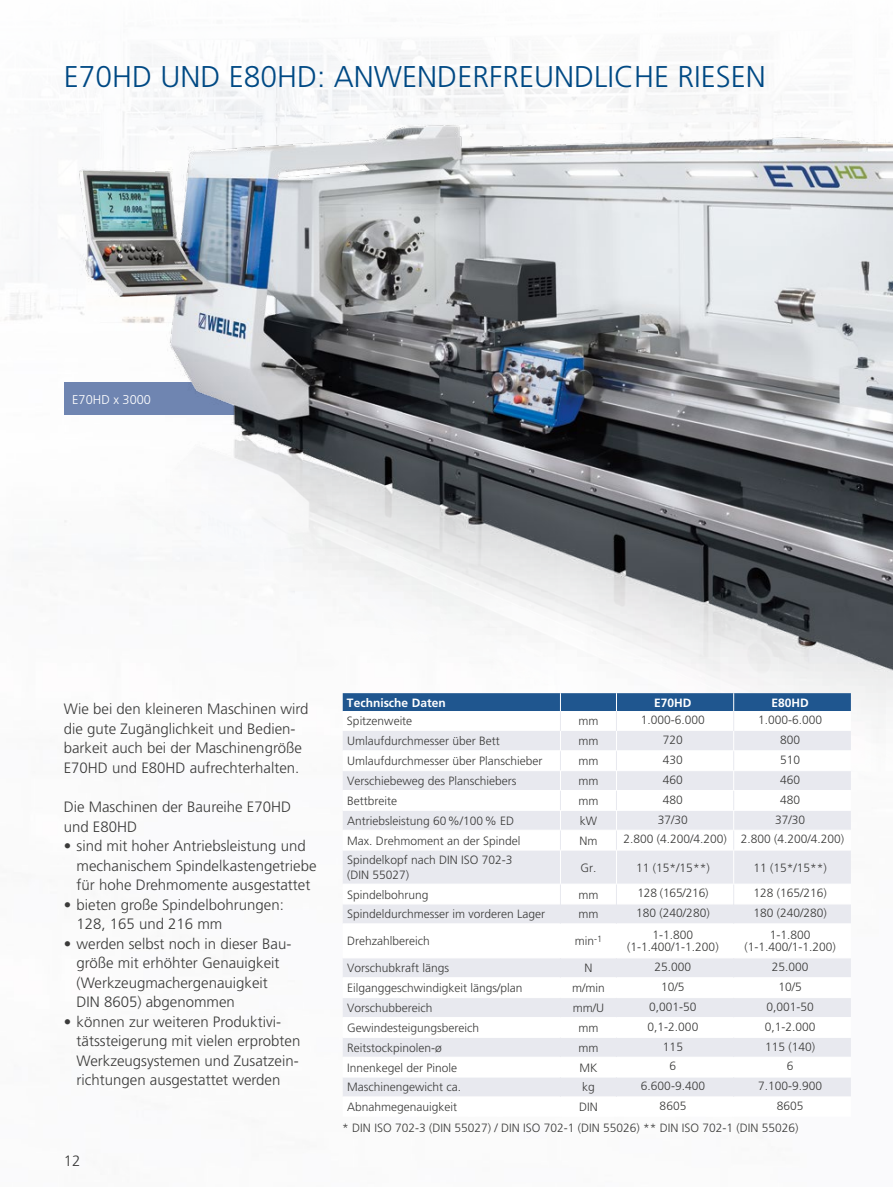
<style>
.page{position:relative;width:893px;height:1187px;background:#fff}
.page>*{position:absolute;margin:0;border:0;box-sizing:border-box;transform-origin:0 0}
.t1{font:300 30px "Frutiger LT Pro";color:#004984}
.t2{font:300 15px/19.5px "Frutiger LT Pro";color:#3b3b3a}
.t3{font:300 12.75px "Frutiger LT Pro";color:#fff}
.t4{font:300 12px/12px "Frutiger LT Pro";color:#3b3b3a;text-align:center}
.t5{font:700 12px "Frutiger LT Pro";color:#fff}
</style>
<div class="page">
<img style="left:66px;top:88px;width:827px;height:687px">
<div style="left:343px;top:851px;width:508px;height:32px;background:#e8e9ef"></div>
<svg style="left:343px;top:904px;width:508px;height:192px"></svg>
<hr style="left:560px;top:850px;width:1px;height:33px;background:#fff">
<hr style="left:616px;top:850px;width:1px;height:33px;background:#fff">
<hr style="left:733px;top:850px;width:1px;height:33px;background:#fff">
<hr style="left:343px;top:923px;width:217px;height:1px;background:#fff">
<hr style="left:560px;top:923px;width:56px;height:1px;background:#fff">
<hr style="left:560px;top:924px;width:1px;height:33px;background:#fff">
<hr style="left:616px;top:923px;width:118px;height:1px;background:#fff">
<hr style="left:616px;top:924px;width:1px;height:33px;background:#fff">
<hr style="left:734px;top:923px;width:117px;height:1px;background:#fff">
<hr style="left:733px;top:924px;width:1px;height:33px;background:#fff">
<hr style="left:343px;top:957px;width:217px;height:1px;background:#fff">
<hr style="left:560px;top:957px;width:56px;height:1px;background:#fff">
<hr style="left:616px;top:957px;width:118px;height:1px;background:#fff">
<hr style="left:734px;top:957px;width:117px;height:1px;background:#fff">
<hr style="left:343px;top:977px;width:217px;height:1px;background:#fff">
<hr style="left:560px;top:977px;width:56px;height:1px;background:#fff">
<hr style="left:616px;top:977px;width:118px;height:1px;background:#fff">
<hr style="left:734px;top:977px;width:117px;height:1px;background:#fff">
<hr style="left:343px;top:997px;width:217px;height:1px;background:#fff">
<hr style="left:560px;top:997px;width:56px;height:1px;background:#fff">
<hr style="left:616px;top:997px;width:118px;height:1px;background:#fff">
<hr style="left:734px;top:997px;width:117px;height:1px;background:#fff">
<hr style="left:343px;top:1017px;width:217px;height:1px;background:#fff">
<hr style="left:560px;top:1017px;width:56px;height:1px;background:#fff">
<hr style="left:616px;top:1017px;width:118px;height:1px;background:#fff">
<hr style="left:734px;top:1017px;width:117px;height:1px;background:#fff">
<hr style="left:343px;top:1036px;width:217px;height:1px;background:#fff">
<hr style="left:560px;top:1036px;width:56px;height:1px;background:#fff">
<hr style="left:616px;top:1036px;width:118px;height:1px;background:#fff">
<hr style="left:734px;top:1036px;width:117px;height:1px;background:#fff">
<hr style="left:343px;top:1056px;width:217px;height:1px;background:#fff">
<hr style="left:560px;top:1056px;width:56px;height:1px;background:#fff">
<hr style="left:616px;top:1056px;width:118px;height:1px;background:#fff">
<hr style="left:734px;top:1056px;width:117px;height:1px;background:#fff">
<hr style="left:343px;top:1076px;width:217px;height:1px;background:#fff">
<hr style="left:560px;top:1076px;width:56px;height:1px;background:#fff">
<hr style="left:616px;top:1076px;width:118px;height:1px;background:#fff">
<hr style="left:734px;top:1076px;width:117px;height:1px;background:#fff">
<svg style="left:343px;top:693px;width:508px;height:156px"></svg>
<svg style="left:560px;top:884px;width:1px;height:39px"></svg>
<svg style="left:616px;top:884px;width:1px;height:39px"></svg>
<svg style="left:733px;top:885px;width:1px;height:38px"></svg>
<svg style="left:560px;top:958px;width:1px;height:139px"></svg>
<svg style="left:616px;top:958px;width:1px;height:139px"></svg>
<svg style="left:733px;top:958px;width:1px;height:139px"></svg>
<h1 class="t1" style="left:64px;top:59px;width:703px">E70HD UND E80HD: ANWENDERFREUNDLICHE RIESEN</h1>
<p class="t3" style="left:72px;top:392px;width:80px">E70HD x 3000</p>
<p class="t2" style="left:64px;top:699px;width:246px">Wie bei den kleineren Maschinen wird die gute Zugänglichkeit und Bedien&shy;barkeit auch bei der Maschinengröße E70HD und E80HD aufrechterhalten.</p>
<p class="t2" style="left:64px;top:797px;width:229px">Die Maschinen der Baureihe E70HD und E80HD</p>
<p class="t2" style="left:77px;top:836px;width:242px;text-indent:-13px">• sind mit hoher Antriebsleistung und mechanischem Spindelkastengetriebe für hohe Drehmomente ausgestattet</p>
<p class="t2" style="left:77px;top:894px;width:209px;text-indent:-13px">• bieten große Spindelbohrungen:<br>128, 165 und 216 mm</p>
<p class="t2" style="left:77px;top:933px;width:215px;text-indent:-13px">• werden selbst noch in dieser Bau&shy;größe mit erhöhter Genauigkeit (Werkzeugmachergenauigkeit<br>DIN 8605) abgenommen</p>
<p class="t2" style="left:77px;top:1011px;width:225px;text-indent:-13px">• können zur weiteren Produktivi&shy;tätssteigerung mit vielen erprobten Werkzeugsystemen und Zusatzein&shy;richtungen ausgestattet werden</p>
<p class="t2" style="left:64px;top:1151px;width:18px">12</p>
<p class="t5" style="left:347px;top:695px;width:100px">Technische Daten</p>
<p class="t5" style="left:654px;top:695px;width:39px">E70HD</p>
<p class="t5" style="left:771px;top:695px;width:39px">E80HD</p>
<p class="t4" style="left:347px;top:715px;width:67px">Spitzenweite</p>
<p class="t4" style="left:578px;top:715px;width:21px">mm</p>
<p class="t4" style="left:641px;top:714px;width:66px">1.000-6.000</p>
<p class="t4" style="left:758px;top:714px;width:66px">1.000-6.000</p>
<p class="t4" style="left:347px;top:735px;width:154px">Umlaufdurchmesser über Bett</p>
<p class="t4" style="left:578px;top:735px;width:21px">mm</p>
<p class="t4" style="left:663px;top:734px;width:22px">720</p>
<p class="t4" style="left:780px;top:734px;width:22px">800</p>
<p class="t4" style="left:347px;top:755px;width:197px">Umlaufdurchmesser über Planschieber</p>
<p class="t4" style="left:578px;top:755px;width:21px">mm</p>
<p class="t4" style="left:663px;top:754px;width:22px">430</p>
<p class="t4" style="left:780px;top:754px;width:22px">510</p>
<p class="t4" style="left:347px;top:775px;width:171px">Verschiebeweg des Planschiebers</p>
<p class="t4" style="left:578px;top:775px;width:21px">mm</p>
<p class="t4" style="left:663px;top:773px;width:22px">460</p>
<p class="t4" style="left:780px;top:773px;width:22px">460</p>
<p class="t4" style="left:347px;top:794px;width:51px">Bettbreite</p>
<p class="t4" style="left:578px;top:794px;width:21px">mm</p>
<p class="t4" style="left:663px;top:793px;width:22px">480</p>
<p class="t4" style="left:780px;top:793px;width:22px">480</p>
<p class="t4" style="left:347px;top:814px;width:169px">Antriebsleistung 60%/100% ED</p>
<p class="t4" style="left:580px;top:814px;width:19px">kW</p>
<p class="t4" style="left:658px;top:813px;width:32px">37/30</p>
<p class="t4" style="left:775px;top:813px;width:32px">37/30</p>
<p class="t4" style="left:347px;top:834px;width:175px">Max. Drehmoment an der Spindel</p>
<p class="t4" style="left:579px;top:834px;width:19px">Nm</p>
<p class="t4" style="left:623px;top:833px;width:222px">2.800 (4.200/4.200) 2.800 (4.200/4.200)</p>
<p class="t4" style="left:347px;top:852px;width:167px;line-height:15px;text-align:left">Spindelkopf nach DIN ISO 702-3 (DIN 55027)</p>
<p class="t4" style="left:580px;top:861px;width:17px">Gr.</p>
<p class="t4" style="left:636px;top:861px;width:75px">11 (15*/15**)</p>
<p class="t4" style="left:753px;top:861px;width:75px">11 (15*/15**)</p>
<p class="t4" style="left:347px;top:888px;width:83px">Spindelbohrung</p>
<p class="t4" style="left:578px;top:888px;width:21px">mm</p>
<p class="t4" style="left:637px;top:887px;width:73px">128 (165/216)</p>
<p class="t4" style="left:753px;top:887px;width:75px">128 (165/216)</p>
<p class="t4" style="left:347px;top:908px;width:200px">Spindeldurchmesser im vorderen Lager</p>
<p class="t4" style="left:578px;top:908px;width:21px">mm</p>
<p class="t4" style="left:636px;top:907px;width:75px">180 (240/280)</p>
<p class="t4" style="left:753px;top:907px;width:75px">180 (240/280)</p>
<p class="t4" style="left:347px;top:935px;width:84px">Drehzahlbereich</p>
<p class="t4" style="left:575px;top:935px;width:29px">min<sup>-1</sup></p>
<p class="t4" style="left:627px;top:929px;width:93px">1-1.800 (1-1.400/1-1.200)</p>
<p class="t4" style="left:744px;top:929px;width:93px">1-1.800 (1-1.400/1-1.200)</p>
<p class="t4" style="left:347px;top:962px;width:104px">Vorschubkraft längs</p>
<p class="t4" style="left:584px;top:962px;width:10px">N</p>
<p class="t4" style="left:655px;top:960px;width:38px">25.000</p>
<p class="t4" style="left:772px;top:960px;width:38px">25.000</p>
<p class="t4" style="left:347px;top:982px;width:177px">Eilganggeschwindigkeit längs/plan</p>
<p class="t4" style="left:572px;top:982px;width:34px">m/min</p>
<p class="t4" style="left:661px;top:980px;width:25px">10/5</p>
<p class="t4" style="left:778px;top:980px;width:25px">10/5</p>
<p class="t4" style="left:347px;top:1001px;width:87px">Vorschubbereich</p>
<p class="t4" style="left:573px;top:1001px;width:33px">mm/U</p>
<p class="t4" style="left:649px;top:1000px;width:49px">0,001-50</p>
<p class="t4" style="left:766px;top:1000px;width:49px">0,001-50</p>
<p class="t4" style="left:347px;top:1021px;width:134px">Gewindesteigungsbereich</p>
<p class="t4" style="left:578px;top:1021px;width:21px">mm</p>
<p class="t4" style="left:648px;top:1020px;width:52px">0,1-2.000</p>
<p class="t4" style="left:765px;top:1020px;width:52px">0,1-2.000</p>
<p class="t4" style="left:347px;top:1041px;width:96px">Reitstockpinolen-ø</p>
<p class="t4" style="left:578px;top:1041px;width:21px">mm</p>
<p class="t4" style="left:663px;top:1040px;width:22px">115</p>
<p class="t4" style="left:765px;top:1040px;width:52px">115 (140)</p>
<p class="t4" style="left:347px;top:1061px;width:112px">Innenkegel der Pinole</p>
<p class="t4" style="left:579px;top:1061px;width:19px">MK</p>
<p class="t4" style="left:670px;top:1060px;width:8px">6</p>
<p class="t4" style="left:787px;top:1060px;width:8px">6</p>
<p class="t4" style="left:347px;top:1081px;width:116px">Maschinengewicht ca.</p>
<p class="t4" style="left:582px;top:1081px;width:14px">kg</p>
<p class="t4" style="left:641px;top:1080px;width:66px">6.600-9.400</p>
<p class="t4" style="left:758px;top:1080px;width:66px">7.100-9.900</p>
<p class="t4" style="left:347px;top:1101px;width:112px">Abnahmegenauigkeit</p>
<p class="t4" style="left:579px;top:1101px;width:20px">DIN</p>
<p class="t4" style="left:660px;top:1099px;width:28px">8605</p>
<p class="t4" style="left:777px;top:1099px;width:28px">8605</p>
<p class="t4" style="left:342px;top:1122px;width:458px">* DIN ISO 702-3 (DIN 55027) / DIN ISO 702-1 (DIN 55026) ** DIN ISO 702-1 (DIN 55026)</p>
</div>
